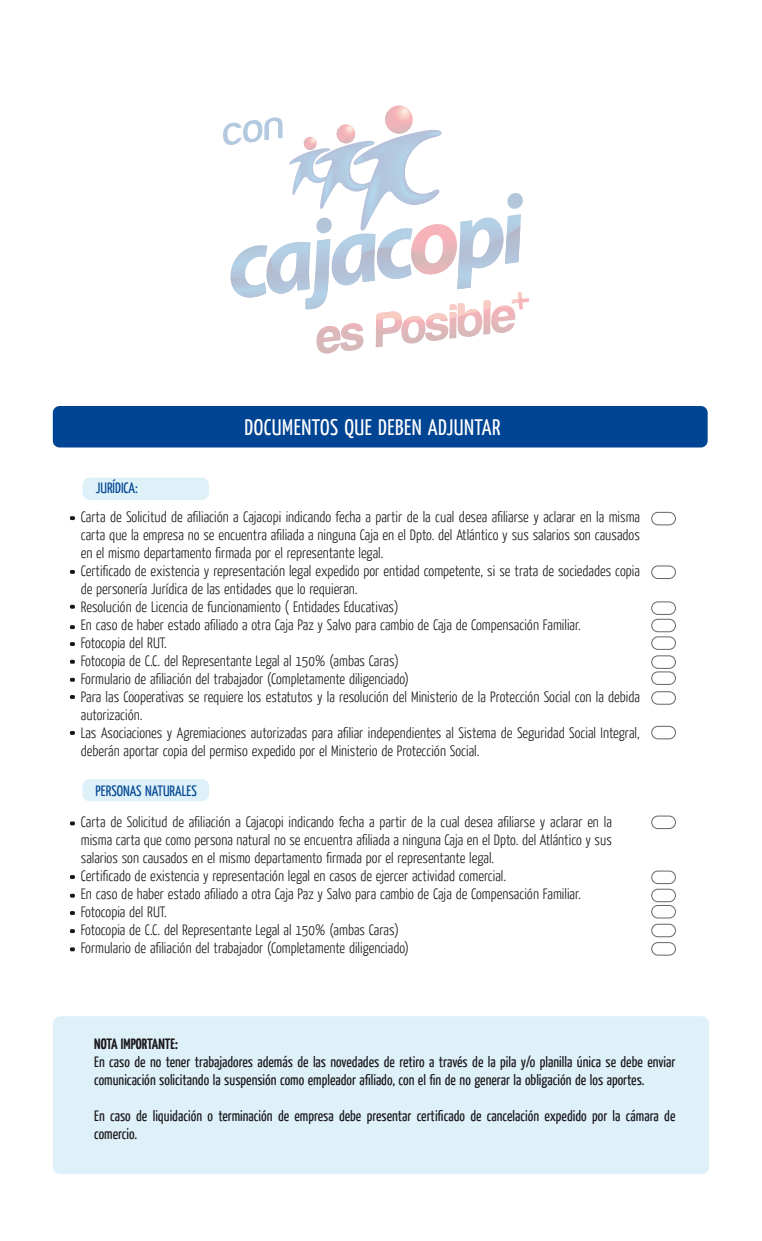
<style>
.page{position:relative;width:762px;height:1241px;background:#fff}
.page>*{position:absolute;margin:0;border:0;box-sizing:border-box;transform-origin:0 0}
.t1{font:22.5px "Yanone Kaffeesatz";letter-spacing:.02em;color:#fff}
.t2{font:300 15px/18px "Yanone Kaffeesatz";color:#1a171c}
.t3{font:15px/18px "Yanone Kaffeesatz";color:#1a171c}
.t4{font:15px "Yanone Kaffeesatz";color:#004494}
.t5{font:700 15px "Yanone Kaffeesatz";color:#1a171c}
</style>
<div class="page">
<div style="left:82px;top:779px;width:127px;height:22px;background:#def1f8;border-radius:7px"></div>
<div style="left:82px;top:477px;width:127px;height:23px;background:#def1f8;border-radius:7px"></div>
<div style="left:53px;top:1016px;width:656px;height:157px;background:#def1f8;border-radius:8px"></div>
<div style="left:651px;top:512px;width:25px;height:13px;border:1px solid #646567;border-radius:6px"></div>
<div style="left:651px;top:565px;width:25px;height:13px;border:1px solid #646567;border-radius:6px"></div>
<div style="left:651px;top:619px;width:25px;height:13px;border:1px solid #646567;border-radius:6px"></div>
<div style="left:651px;top:601px;width:25px;height:13px;border:1px solid #646567;border-radius:6px"></div>
<div style="left:651px;top:636px;width:25px;height:13px;border:1px solid #646567;border-radius:6px"></div>
<div style="left:651px;top:655px;width:25px;height:13px;border:1px solid #646567;border-radius:6px"></div>
<div style="left:651px;top:671px;width:25px;height:13px;border:1px solid #646567;border-radius:6px"></div>
<div style="left:651px;top:691px;width:25px;height:13px;border:1px solid #646567;border-radius:6px"></div>
<div style="left:651px;top:726px;width:25px;height:13px;border:1px solid #646567;border-radius:6px"></div>
<svg style="left:70px;top:516px;width:5px;height:4px"></svg>
<svg style="left:70px;top:570px;width:5px;height:3px"></svg>
<svg style="left:70px;top:604px;width:5px;height:4px"></svg>
<svg style="left:70px;top:625px;width:5px;height:4px"></svg>
<svg style="left:70px;top:642px;width:5px;height:4px"></svg>
<svg style="left:70px;top:659px;width:5px;height:4px"></svg>
<svg style="left:70px;top:677px;width:5px;height:4px"></svg>
<svg style="left:70px;top:695px;width:5px;height:3px"></svg>
<svg style="left:70px;top:731px;width:5px;height:3px"></svg>
<div style="left:651px;top:815px;width:25px;height:13px;border:1px solid #646567;border-radius:6px"></div>
<div style="left:651px;top:870px;width:25px;height:13px;border:1px solid #646567;border-radius:6px"></div>
<div style="left:651px;top:888px;width:25px;height:13px;border:1px solid #646567;border-radius:6px"></div>
<div style="left:651px;top:905px;width:25px;height:13px;border:1px solid #646567;border-radius:6px"></div>
<div style="left:651px;top:923px;width:25px;height:13px;border:1px solid #646567;border-radius:6px"></div>
<div style="left:651px;top:942px;width:25px;height:13px;border:1px solid #646567;border-radius:6px"></div>
<svg style="left:70px;top:821px;width:5px;height:4px"></svg>
<svg style="left:70px;top:875px;width:5px;height:3px"></svg>
<svg style="left:70px;top:893px;width:5px;height:4px"></svg>
<svg style="left:70px;top:911px;width:5px;height:3px"></svg>
<svg style="left:70px;top:929px;width:5px;height:3px"></svg>
<svg style="left:70px;top:947px;width:5px;height:4px"></svg>
<svg style="left:223px;top:105px;width:306px;height:249px"></svg>
<div style="left:53px;top:406px;width:654px;height:41px;background:#004494;border-radius:7px"></div>
<h1 class="t1" style="left:245px;top:412px;width:257px">DOCUMENTOS QUE DEBEN ADJUNTAR</h1>
<p class="t4" style="left:96px;top:477px;width:44px">JURÍDICA:</p>
<p class="t2" style="left:81px;top:507px;width:561px">Carta de Solicitud de afiliación a Cajacopi indicando fecha a partir de la cual desea afiliarse y aclarar en la misma carta que la empresa no se encuentra afiliada a ninguna Caja en el Dpto. del Atlántico y sus salarios son causados en el mismo departamento firmada por el representante legal.<br>Certificado de existencia y representación legal expedido por entidad competente, si se trata de sociedades copia de personería Jurídica de las entidades que lo requieran.<br>Resolución de Licencia de funcionamiento ( Entidades Educativas)<br>En caso de haber estado afiliado a otra Caja Paz y Salvo para cambio de Caja de Compensación Familiar.<br>Fotocopia del RUT.<br>Fotocopia de C.C. del Representante Legal al 150% (ambas Caras)<br>Formulario de afiliación del trabajador (Completamente diligenciado)<br>Para las Cooperativas se requiere los estatutos y la resolución del Ministerio de la Protección Social con la debida autorización.<br>Las Asociaciones y Agremiaciones autorizadas para afiliar independientes al Sistema de Seguridad Social Integral, deberán aportar copia del permiso expedido por el Ministerio de Protección Social.</p>
<p class="t4" style="left:96px;top:780px;width:103px">PERSONAS NATURALES</p>
<p class="t2" style="left:81px;top:812px;width:532px">Carta de Solicitud de afiliación a Cajacopi indicando fecha a partir de la cual desea afiliarse y aclarar en la misma carta que como persona natural no se encuentra afiliada a ninguna Caja en el Dpto. del Atlántico y sus salarios son causados en el mismo departamento firmada por el representante legal.<br>Certificado de existencia y representación legal en casos de ejercer actividad comercial.<br>En caso de haber estado afiliado a otra Caja Paz y Salvo para cambio de Caja de Compensación Familiar.<br>Fotocopia del RUT.<br>Fotocopia de C.C. del Representante Legal al 150% (ambas Caras)<br>Formulario de afiliación del trabajador (Completamente diligenciado)</p>
<p class="t5" style="left:94px;top:1033px;width:85px">NOTA IMPORTANTE:</p>
<p class="t3" style="left:94px;top:1051px;width:583px">En caso de no tener trabajadores además de las novedades de retiro a través de la pila y/o planilla única se debe enviar comunicación solicitando la suspensión como empleador afiliado, con el fin de no generar la obligación de los aportes.</p>
<p class="t3" style="left:94px;top:1105px;width:583px">En caso de liquidación o terminación de empresa debe presentar certificado de cancelación expedido por la cámara de comercio.</p>
</div>
